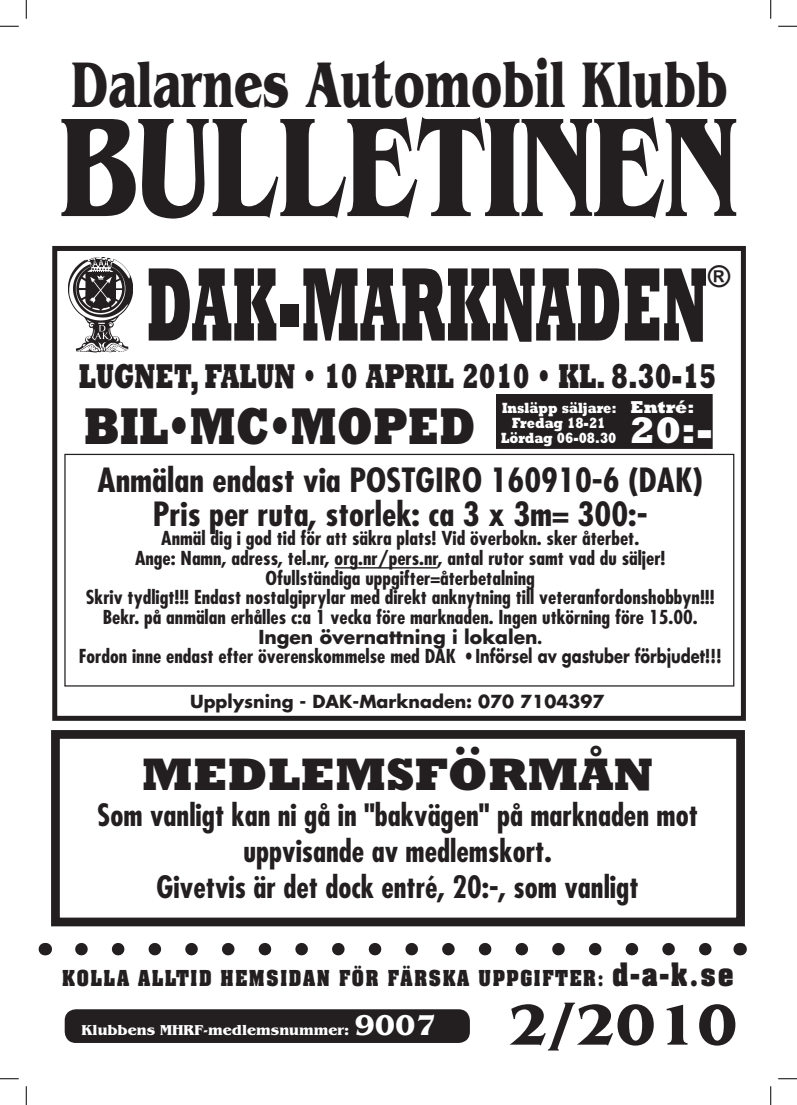
<style>
.page{position:relative;width:797px;height:1105px;background:#fff}
.page>*{position:absolute;margin:0;border:0;box-sizing:border-box;transform-origin:0 0}
.t1{font:700 147.5px "Benguiat";color:#231f20;scale:.74 1}
.t2{font:800 106.25px "Rockwell";color:#231f20;scale:.5 1}
.t3{font:700 67.5px "Benguiat";color:#231f20;scale:.7 1}
.t4{font:800 52.5px "Rockwell";color:#231f20;scale:.8 1}
.t5{font:800 46.25px "Rockwell";color:#231f20}
.t6{font:800 37.5px "Rockwell";color:#fff}
.t7{font:800 35px "Rockwell";color:#231f20;scale:.7 1}
.t8{font:700 condensed 32.5px/34.1px "Futura";color:#231f20;text-align:center;scale:1.06 1}
.t9{font:700 condensed 30px/36px "Futura";color:#231f20;text-align:center}
.t10{font:800 30px "Rockwell";color:#231f20}
.t11{font:700 condensed 18.75px/19.8px "Futura";color:#231f20;text-align:center;scale:1.06 1}
.t12{font:700 18.75px "Aachen";letter-spacing:.1em;color:#231f20;scale:.9 1}
.t13{font:700 17.5px "Futura";color:#231f20}
.t14{font:800 17.5px "Rockwell";color:#fff}
.t15{font:800 15px/15px "Rockwell";color:#fff;text-align:center;scale:.8 1}
.t16{font:700 15px "Benguiat";color:#fff}
.s1{font-stretch:normal}
.s2{font-size:27.5px}
.s3{font-size:30px}
.s4{font-size:60px;color:#231f20}
</style>
<div class="page">
<div style="left:65px;top:1009px;width:405px;height:34px;background:#231f20;border-radius:11px"></div>
<svg style="left:81px;top:943px;width:631px;height:12px"></svg>
<svg style="left:45px;top:943px;width:1px;height:12px"></svg>
<svg style="left:739px;top:943px;width:1px;height:12px"></svg>
<div style="left:52px;top:246px;width:694px;height:475px;border:5px solid #231f20"></div>
<div style="left:496px;top:395px;width:216px;height:53px;background:#231f20"></div>
<div style="left:496px;top:394px;width:216px;height:55px;border:1px solid #231f20"></div>
<div style="left:64px;top:454px;width:670px;height:232px;border:1px solid #231f20"></div>
<hr style="left:334px;top:567px;width:104px;height:1px;background:#231f20">
<img style="left:68px;top:258px;width:65px;height:94px">
<div style="left:51px;top:730px;width:694px;height:196px;border:9px solid #231f20"></div>
<svg style="left:0;top:25px;width:19px;height:2px"></svg>
<svg style="left:778px;top:25px;width:19px;height:2px"></svg>
<svg style="left:0;top:1078px;width:19px;height:1px"></svg>
<svg style="left:778px;top:1078px;width:19px;height:1px"></svg>
<svg style="left:25px;top:0;width:2px;height:19px"></svg>
<svg style="left:25px;top:1086px;width:2px;height:19px"></svg>
<svg style="left:770px;top:0;width:1px;height:19px"></svg>
<svg style="left:770px;top:1086px;width:1px;height:19px"></svg>
<h3 class="t3" style="left:71px;top:46px;width:939px">Dalarnes Automobil Klubb</h3>
<h1 class="t1" style="left:60px;top:82px;width:916px">BULLETINEN</h1>
<h3 class="t10" style="left:707px;top:258px;width:26px">®</h3>
<h2 class="t2" style="left:147px;top:238px;width:1123px">DAK-MARKNADEN</h2>
<h3 class="t7" style="left:79px;top:354px;width:911px">LUGNET, FALUN • 10 APRIL 2010 • KL. 8.30-15</h3>
<h3 class="t4" style="left:84px;top:394px;width:491px">BIL•MC•MOPED</h3>
<p class="t14" style="left:630px;top:396px;width:65px">Entré:</p>
<p class="t15" style="left:501px;top:400px;width:146px">Insläpp säljare:<br>Fredag 18-21<br>Lördag 06-08.30</p>
<h3 class="t6" style="left:629px;top:407px;width:85px">20:-</h3>
<h3 class="t8" style="left:97px;top:462px;width:573px">Anmälan endast via POSTGIRO 160910-6 (DAK)<br>Pris per ruta, storlek: ca 3 x 3m= 300:-</h3>
<p class="t11" style="left:79px;top:528px;width:608px">Anmäl dig i god tid för att säkra plats! Vid överbokn. sker återbet.<br>Ange: Namn, adress, tel.nr, org.nr/pers.nr, antal rutor samt vad du säljer!<br>Ofullständiga uppgifter=återbetalning<br>Skriv tydligt!!! Endast nostalgiprylar med direkt anknytning till veteranfordonshobbyn!!!<br>Bekr. på anmälan erhålles c:a 1 vecka före marknaden. Ingen utkörning före 15.00.<br><span class="s1">Ingen övernattning i lokalen</span>.<br>Fordon inne endast efter överenskommelse med DAK • <span class="s1">Införsel av gastuber förbjudet!!!</span></p>
<p class="t13" style="left:190px;top:690px;width:416px">Upplysning - DAK-Marknaden: 070 7104397</p>
<h3 class="t5" style="left:142px;top:745px;width:513px">MEDLEMSFÖRMÅN</h3>
<h3 class="t9" style="left:97px;top:797px;width:602px">Som vanligt kan ni gå in "bakvägen" på marknaden mot uppvisande av medlemskort.<br>Givetvis är det dock entré, 20:-, som vanligt</h3>
<p class="t12" style="left:62px;top:964px;width:747px">KOLLA ALLTID HEMSIDAN FÖR FÄRSKA UPPGIFTER: <span class="s2">d-a-k.se</span></p>
<p class="t16" style="left:81px;top:1021px;width:657px">Klubbens MHRF-medlemsnummer: <span class="s3">9007</span> <span class="s4">2/2010</span></p>
</div>
